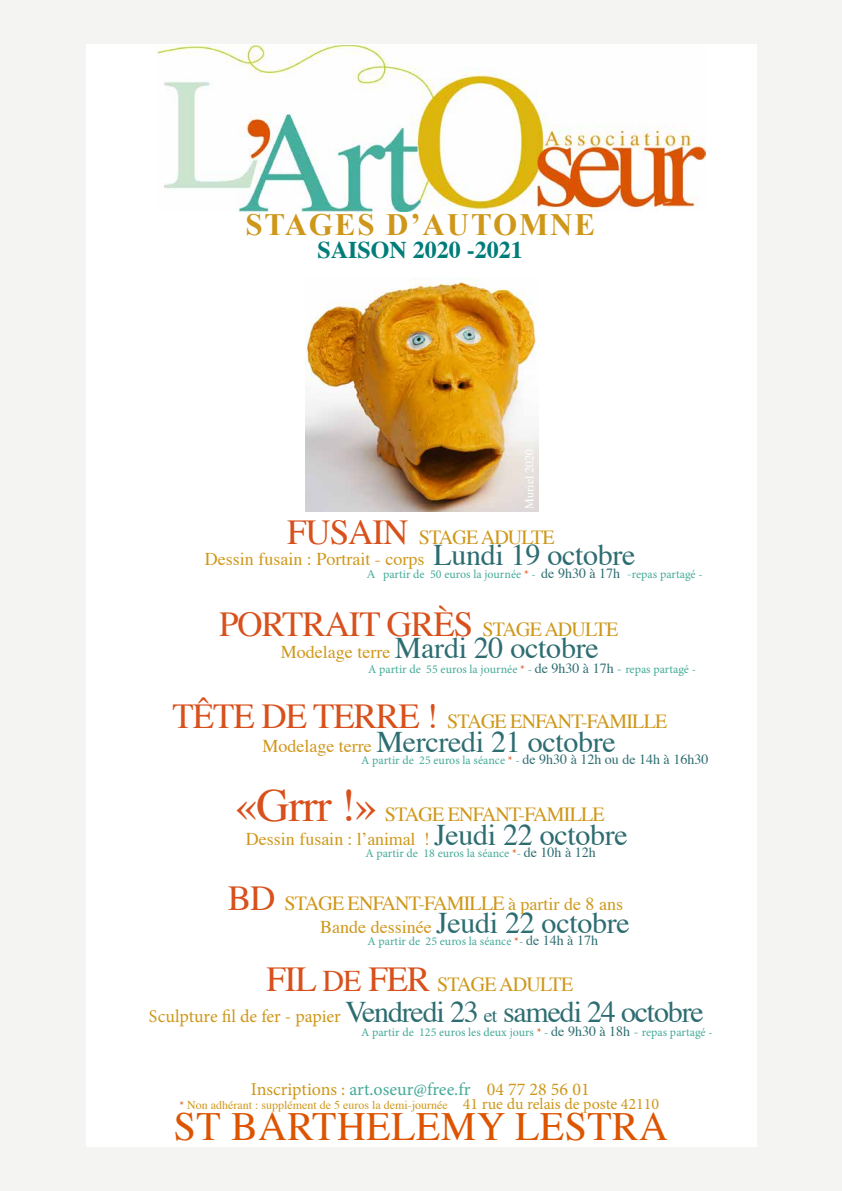
<style>
.page{position:relative;width:842px;height:1191px;background:#fff}
.page>*{position:absolute;margin:0;border:0;box-sizing:border-box;transform-origin:0 0}
.t1{font:46px "Times";color:#d8501b}
.t2{font:40px "Times";letter-spacing:.01em;color:#dd5400}
.t3{font:35px "Times";letter-spacing:-.03em;color:#d8501b}
.t4{font:700 31px "Times New Roman";letter-spacing:.06em;color:#cf9719}
.t5{font:30px "Times";letter-spacing:-.01em;color:#2d6d71}
.t6{font:30px "Times";letter-spacing:-.04em;color:#2d6d71}
.t7{font:700 24px "Times";color:#007c79}
.t8{font:20px "Times";letter-spacing:-.04em;color:#cf9719}
.t9{font:18px "Times";color:#cf9719}
.t10{font:18px "Minion Pro";color:#cf9719}
.t11{font:12px "Minion Pro";color:#44aa98}
.t12{font:12px "Times";color:#cf9719}
.t13{font:12px "Times";color:#fff}
.s1{font-size:35px;color:#d8501b}
.s2{font-size:30px;color:#2d6d71}
.s3{font-family:"Times"}
.s4{color:#d8501b}
.s5{font-family:"Times";font-size:14px;color:#2d6d71}
.s6{font-family:"Times";font-size:14px;color:#5ec3c3}
.s7{font-size:20px;color:#cf9719}
.s8{font-size:18px;color:#cf9719}
.s9{font-family:"Times";font-size:14px}
.s10{font-size:18px}
.s11{font-size:30px;color:#d8501b}
.s12{font-family:"Minion Pro";font-size:18px;color:#cf9719}
.s13{font-size:20px}
.s14{color:#44aa98}
.s15{font-family:"Minion Pro";color:#d8501b}
.s16{font-family:"Minion Pro";font-size:16px}
</style>
<div class="page">
<div style="left:0;top:0;width:85px;height:1184px;background:#f4f5f2"></div>
<div style="left:758px;top:0;width:84px;height:1191px;background:#f4f5f2"></div>
<img style="left:157px;top:45px;width:548px;height:166px">
<img style="left:305px;top:278px;width:234px;height:233px">
<div style="left:0;top:0;width:842px;height:43px;background:#f4f5f2"></div>
<div style="left:0;top:1147px;width:842px;height:44px;background:#f4f5f2"></div>
<h3 class="t4" style="left:245px;top:203px;width:351px">STAGES D’AUTOMNE</h3>
<h3 class="t7" style="left:318px;top:227px;width:207px">SAISON 2020 -2021</h3>
<p class="t13" style="left:518px;top:508px;width:61px;rotate:-90deg">Muriel 2020</p>
<h3 class="t8" style="left:287px;top:518px;width:269px"><span class="s1">FUSAIN</span> STAGE ADULTE</h3>
<h3 class="t9" style="left:205px;top:542px;width:432px">Dessin fusain : Portrait - corps <span class="s2">Lundi 19 octobre</span></h3>
<p class="t11" style="left:367px;top:566px;width:337px"><span class="s3">A</span> partir de 50 euros la journée <span class="s4">*</span> - <span class="s5">de 9h30 à 17h</span> <span class="s6">-</span>repas partagé -</p>
<h3 class="t3" style="left:219px;top:592px;width:401px">PORTRAIT GRÈS <span class="s7">STAGE ADULTE</span></h3>
<h3 class="t5" style="left:281px;top:620px;width:319px"><span class="s8">Modelage terre</span> Mardi 20 octobre</h3>
<p class="t11" style="left:368px;top:661px;width:329px">A partir de 55 euros la journée <span class="s4">*</span> - <span class="s5">de 9h30 à 17h</span> <span class="s9">-</span> repas partagé -</p>
<h3 class="t8" style="left:173px;top:703px;width:496px"><span class="s1">TÊTE DE TERRE !</span> STAGE ENFANT-FAMILLE</h3>
<h3 class="t5" style="left:262px;top:713px;width:355px"><span class="s8">Modelage terre</span> Mercredi 21 octobre</h3>
<p class="t11" style="left:361px;top:752px;width:349px">A partir de 25 euros la séance <span class="s4">*</span> - <span class="s5">de 9h30 à 12h ou de 14h à 16h30</span></p>
<h1 class="t1" style="left:235px;top:762px;width:144px">«Grrr !»</h1>
<h3 class="t8" style="left:385px;top:795px;width:222px">STAGE ENFANT-FAMILLE</h3>
<h3 class="t9" style="left:246px;top:822px;width:384px">Dessin fusain : l’animal ! <span class="s2">Jeudi 22 octobre</span></h3>
<p class="t11" style="left:365px;top:845px;width:232px">A partir de 18 euros la séance <span class="s4">*</span>- <span class="s5">de 10h à 12h</span></p>
<h3 class="t8" style="left:228px;top:885px;width:397px"><span class="s1">BD</span> STAGE ENFANT-FAMILLE <span class="s10">à partir de 8 ans</span></h3>
<h3 class="t5" style="left:320px;top:895px;width:311px"><span class="s8">Bande dessinée</span> Jeudi 22 octobre</h3>
<p class="t11" style="left:368px;top:933px;width:232px">A partir de 25 euros la séance <span class="s4">*</span>- <span class="s5">de 14h à 17h</span></p>
<h3 class="t8" style="left:267px;top:966px;width:308px"><span class="s1">FIL</span> <span class="s11">DE</span> <span class="s1">FER</span> STAGE ADULTE</h3>
<h3 class="t6" style="left:149px;top:984px;width:556px"><span class="s12">Sculpture fil de fer - papier</span> Vendredi 23 <span class="s13">et</span> samedi 24 octobre</h3>
<p class="t11" style="left:361px;top:1024px;width:353px">A partir de 125 euros les deux jours <span class="s4">*</span> - <span class="s5">de 9h30 à 18h</span> <span class="s9">-</span> repas partagé -</p>
<h3 class="t10" style="left:251px;top:1076px;width:340px">Inscriptions : <span class="s14">art.oseur@free.fr</span> 04 77 28 56 01</h3>
<p class="t12" style="left:180px;top:1093px;width:481px"><span class="s15">*</span> Non adhérant : supplément de 5 euros la demi-journée <span class="s16">41 rue du relais de poste 42110</span></p>
<h2 class="t2" style="left:174px;top:1088px;width:496px">ST BARTHELEMY LESTRA</h2>
</div>
